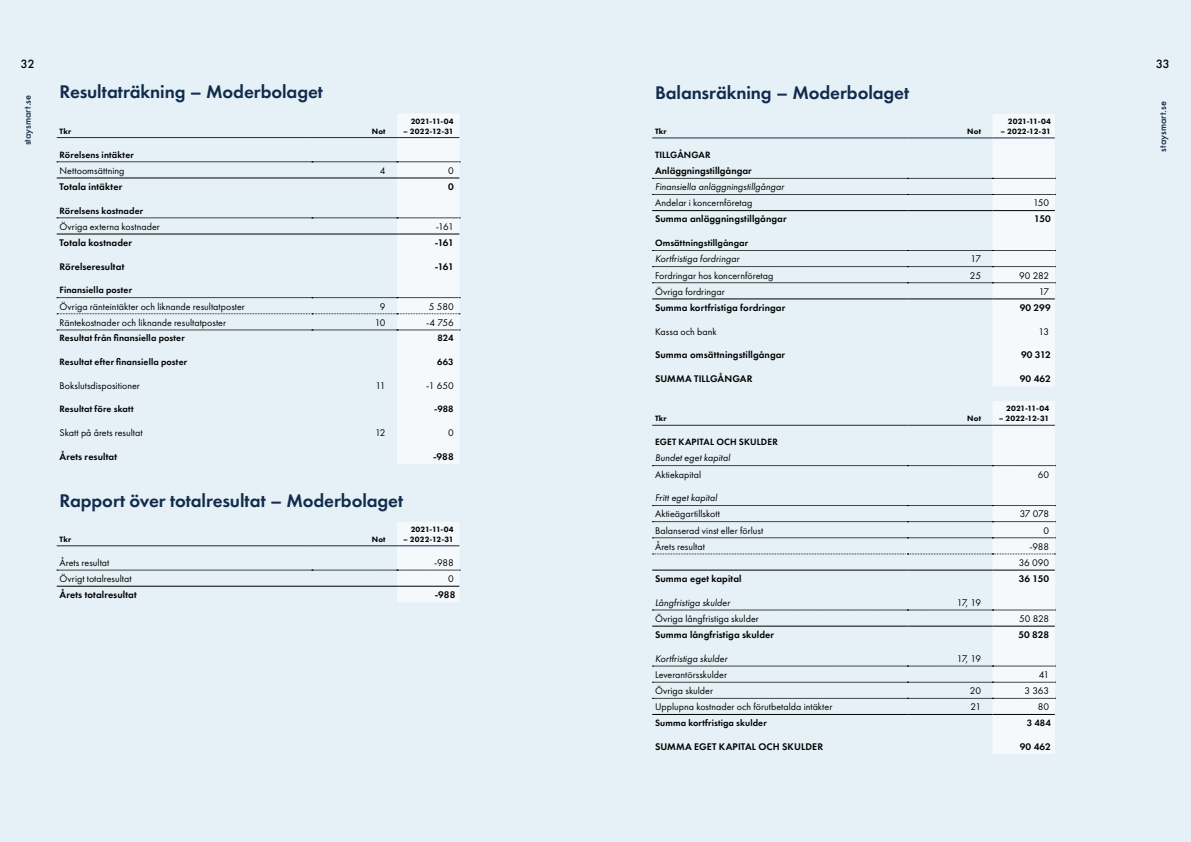
<style>
.page{position:relative;width:1191px;height:842px;background:#fff}
.page>*{position:absolute;margin:0;border:0;box-sizing:border-box;transform-origin:0 0}
.t1{font:600 19px "Futura PT";letter-spacing:-.005em;color:#112b4d}
.t2{font:500 11px "Futura";color:#000}
.t3{font:10px/16.1px "Futura PT";letter-spacing:.005em;color:#000;text-align:right}
.t4{font:600 10px "Futura PT";letter-spacing:.01em;color:#000}
.t5{font:italic 10px "Futura PT";letter-spacing:.005em;color:#000}
.t6{font:600 9.5px "Futura PT";letter-spacing:.01em;color:#000}
.t7{font:500 9px "Futura";color:#152949}
.t8{font:800 8px "Futura PT";letter-spacing:.02em;color:#000}
</style>
<div class="page">
<div style="left:0;top:0;width:595px;height:842px;background:#e5f1f6"></div>
<div style="left:595px;top:0;width:596px;height:842px;background:#e5f1f6"></div>
<svg style="left:57px;top:114px;width:403px;height:350px"></svg>
<hr style="left:57px;top:137px;width:255px;height:1px;background:#112b4d">
<hr style="left:312px;top:137px;width:85px;height:1px;background:#112b4d">
<hr style="left:397px;top:137px;width:62px;height:1px;background:#112b4d">
<svg style="left:57px;top:522px;width:403px;height:80px"></svg>
<hr style="left:57px;top:586px;width:255px;height:1px;background:#000">
<hr style="left:312px;top:586px;width:85px;height:1px;background:#000">
<hr style="left:397px;top:586px;width:62px;height:1px;background:#000">
<hr style="left:57px;top:545px;width:255px;height:1px;background:#112b4d">
<hr style="left:312px;top:545px;width:85px;height:1px;background:#112b4d">
<hr style="left:397px;top:545px;width:62px;height:1px;background:#112b4d">
<svg style="left:652px;top:114px;width:403px;height:272px"></svg>
<hr style="left:652px;top:137px;width:255px;height:1px;background:#112b4d">
<hr style="left:907px;top:137px;width:85px;height:1px;background:#112b4d">
<hr style="left:992px;top:137px;width:62px;height:1px;background:#112b4d">
<hr style="left:652px;top:299px;width:255px;height:1px;background:#000">
<hr style="left:907px;top:299px;width:85px;height:1px;background:#000">
<hr style="left:992px;top:299px;width:62px;height:1px;background:#000">
<hr style="left:652px;top:210px;width:255px;height:1px;background:#000">
<hr style="left:907px;top:210px;width:85px;height:1px;background:#000">
<hr style="left:992px;top:210px;width:62px;height:1px;background:#000">
<svg style="left:652px;top:401px;width:403px;height:353px"></svg>
<hr style="left:652px;top:570px;width:255px;height:1px;background:#000">
<hr style="left:907px;top:570px;width:85px;height:1px;background:#000">
<hr style="left:992px;top:570px;width:62px;height:1px;background:#000">
<p class="t2" style="left:21px;top:56px;width:15px">32</p>
<p class="t7" style="left:21px;top:145px;width:52px;rotate:-90deg">staysmart.se</p>
<p class="t2" style="left:1156px;top:56px;width:15px">33</p>
<p class="t7" style="left:1156px;top:152px;width:52px;rotate:-90deg">staysmart.se</p>
<h1 class="t1" style="left:60px;top:80px;width:265px">Resultaträkning – Moderbolaget</h1>
<p class="t8" style="left:60px;top:126px;width:13px">Tkr</p>
<p class="t8" style="left:372px;top:126px;width:15px">Not</p>
<h1 class="t1" style="left:655px;top:80px;width:256px">Balansräkning – Moderbolaget</h1>
<p class="t8" style="left:655px;top:126px;width:13px">Tkr</p>
<p class="t8" style="left:967px;top:126px;width:15px">Not</p>
<p class="t7" style="left:21px;top:136px;width:52px;rotate:-90deg">staysmart.se</p>
<p class="t7" style="left:1156px;top:142px;width:52px;rotate:-90deg">staysmart.se</p>
<p class="t8" style="left:411px;top:116px;width:45px">2021-11-04</p>
<p class="t8" style="left:403px;top:126px;width:52px">– 2022-12-31</p>
<p class="t8" style="left:1007px;top:116px;width:45px">2021-11-04</p>
<p class="t8" style="left:1000px;top:126px;width:52px">– 2022-12-31</p>
<p class="t6" style="left:655px;top:149px;width:57px">TILLGÅNGAR</p>
<p class="t4" style="left:655px;top:164px;width:98px">Anläggningstillgångar</p>
<p class="t5" style="left:655px;top:181px;width:130px">Finansiella anläggningstillgångar</p>
<p class="t3" style="left:655px;top:195px;width:99px">Andelar i koncernföretag</p>
<p class="t3" style="left:1033px;top:195px;width:18px">150</p>
<p class="t4" style="left:655px;top:213px;width:133px">Summa anläggningstillgångar</p>
<p class="t4" style="left:1034px;top:213px;width:18px">150</p>
<p class="t6" style="left:655px;top:237px;width:95px">Omsättningstillgångar</p>
<p class="t5" style="left:655px;top:253px;width:86px">Kortfristiga fordringar</p>
<p class="t3" style="left:970px;top:251px;width:12px">17</p>
<p class="t3" style="left:655px;top:267px;width:120px">Fordringar hos koncernföretag</p>
<p class="t3" style="left:970px;top:267px;width:13px">25</p>
<p class="t3" style="left:1019px;top:267px;width:32px">90 282</p>
<p class="t3" style="left:655px;top:283px;width:71px">Övriga fordringar</p>
<p class="t3" style="left:1038px;top:283px;width:12px">17</p>
<p class="t4" style="left:655px;top:301px;width:132px">Summa kortfristiga fordringar</p>
<p class="t4" style="left:1019px;top:301px;width:33px">90 299</p>
<p class="t3" style="left:655px;top:323px;width:63px">Kassa och bank</p>
<p class="t3" style="left:1038px;top:323px;width:12px">13</p>
<p class="t4" style="left:655px;top:349px;width:132px">Summa omsättningstillgångar</p>
<p class="t4" style="left:1021px;top:349px;width:31px">90 312</p>
<p class="t4" style="left:655px;top:372px;width:99px">SUMMA TILLGÅNGAR</p>
<p class="t4" style="left:1019px;top:372px;width:33px">90 462</p>
<p class="t8" style="left:655px;top:414px;width:13px">Tkr</p>
<p class="t8" style="left:967px;top:414px;width:15px">Not</p>
<p class="t6" style="left:60px;top:148px;width:76px">Rörelsens intäkter</p>
<p class="t3" style="left:60px;top:162px;width:66px">Nettoomsättning</p>
<p class="t3" style="left:380px;top:162px;width:7px">4</p>
<p class="t3" style="left:448px;top:162px;width:7px">0</p>
<p class="t4" style="left:60px;top:180px;width:64px">Totala intäkter</p>
<p class="t4" style="left:448px;top:180px;width:7px">0</p>
<p class="t6" style="left:60px;top:204px;width:85px">Rörelsens kostnader</p>
<p class="t3" style="left:60px;top:218px;width:102px">Övriga externa kostnader</p>
<p class="t3" style="left:436px;top:218px;width:19px">-161</p>
<p class="t4" style="left:60px;top:236px;width:74px">Totala kostnader</p>
<p class="t4" style="left:435px;top:236px;width:20px">-161</p>
<p class="t4" style="left:60px;top:260px;width:66px">Rörelseresultat</p>
<p class="t4" style="left:435px;top:260px;width:20px">-161</p>
<p class="t6" style="left:60px;top:284px;width:74px">Finansiella poster</p>
<p class="t3" style="left:60px;top:298px;width:187px">Övriga ränteintäkter och liknande resultatposter</p>
<p class="t3" style="left:380px;top:298px;width:7px">9</p>
<p class="t3" style="left:429px;top:298px;width:26px">5 580</p>
<p class="t3" style="left:60px;top:314px;width:168px">Räntekostnader och liknande resultatposter</p>
<p class="t3" style="left:375px;top:314px;width:12px">10</p>
<p class="t3" style="left:426px;top:314px;width:29px">-4 756</p>
<p class="t6" style="left:60px;top:332px;width:127px">Resultat från finansiella poster</p>
<p class="t6" style="left:437px;top:332px;width:18px">824</p>
<p class="t6" style="left:60px;top:356px;width:129px">Resultat efter finansiella poster</p>
<p class="t6" style="left:437px;top:356px;width:18px">663</p>
<p class="t3" style="left:60px;top:377px;width:82px">Bokslutsdispositioner</p>
<p class="t3" style="left:375px;top:377px;width:12px">11</p>
<p class="t3" style="left:426px;top:377px;width:29px">-1 650</p>
<p class="t6" style="left:60px;top:403px;width:76px">Resultat före skatt</p>
<p class="t6" style="left:434px;top:403px;width:21px">-988</p>
<p class="t3" style="left:60px;top:424px;width:85px">Skatt på årets resultat</p>
<p class="t3" style="left:375px;top:424px;width:12px">12</p>
<p class="t3" style="left:448px;top:424px;width:7px">0</p>
<p class="t4" style="left:60px;top:450px;width:59px">Årets resultat</p>
<p class="t4" style="left:433px;top:450px;width:22px">-988</p>
<h1 class="t1" style="left:60px;top:488px;width:345px">Rapport över totalresultat – Moderbolaget</h1>
<p class="t8" style="left:60px;top:534px;width:13px">Tkr</p>
<p class="t8" style="left:372px;top:534px;width:15px">Not</p>
<p class="t8" style="left:1006px;top:404px;width:45px">2021-11-04</p>
<p class="t8" style="left:998px;top:414px;width:52px">– 2022-12-31</p>
<p class="t6" style="left:655px;top:436px;width:124px">EGET KAPITAL OCH SKULDER</p>
<p class="t5" style="left:655px;top:452px;width:77px">Bundet eget kapital</p>
<p class="t3" style="left:655px;top:466px;width:48px">Aktiekapital</p>
<p class="t3" style="left:1037px;top:466px;width:13px">60</p>
<p class="t5" style="left:655px;top:492px;width:64px">Fritt eget kapital</p>
<p class="t3" style="left:655px;top:506px;width:66px">Aktieägartillskott</p>
<p class="t3" style="left:1019px;top:506px;width:31px">37 078</p>
<p class="t3" style="left:655px;top:522px;width:110px">Balanserad vinst eller förlust</p>
<p class="t3" style="left:1043px;top:522px;width:7px">0</p>
<p class="t3" style="left:655px;top:538px;width:51px">Årets resultat</p>
<p class="t3" style="left:1018px;top:538px;width:32px">-988<br>36 090</p>
<p class="t4" style="left:655px;top:572px;width:88px">Summa eget kapital</p>
<p class="t4" style="left:1019px;top:572px;width:32px">36 150</p>
<p class="t5" style="left:655px;top:596px;width:76px">Långfristiga skulder</p>
<p class="t3" style="left:956px;top:594px;width:26px">17, 19</p>
<p class="t3" style="left:655px;top:610px;width:105px">Övriga långfristiga skulder</p>
<p class="t3" style="left:1019px;top:610px;width:31px">50 828</p>
<p class="t4" style="left:655px;top:628px;width:120px">Summa långfristiga skulder</p>
<p class="t4" style="left:1018px;top:628px;width:32px">50 828</p>
<p class="t5" style="left:655px;top:652px;width:74px">Kortfristiga skulder</p>
<p class="t3" style="left:956px;top:650px;width:26px">17, 19</p>
<p class="t3" style="left:655px;top:666px;width:73px">Leverantörsskulder</p>
<p class="t3" style="left:1038px;top:666px;width:12px">41</p>
<p class="t3" style="left:655px;top:683px;width:59px">Övriga skulder</p>
<p class="t3" style="left:970px;top:683px;width:13px">20</p>
<p class="t3" style="left:1024px;top:683px;width:26px">3 363</p>
<p class="t3" style="left:655px;top:699px;width:179px">Upplupna kostnader och förutbetalda intäkter</p>
<p class="t3" style="left:970px;top:699px;width:12px">21</p>
<p class="t3" style="left:1037px;top:699px;width:13px">80</p>
<p class="t6" style="left:655px;top:717px;width:113px">Summa kortfristiga skulder</p>
<p class="t6" style="left:1026px;top:717px;width:26px">3 484</p>
<p class="t4" style="left:655px;top:740px;width:169px">SUMMA EGET KAPITAL OCH SKULDER</p>
<p class="t4" style="left:1019px;top:740px;width:33px">90 462</p>
<p class="t8" style="left:411px;top:524px;width:45px">2021-11-04</p>
<p class="t8" style="left:403px;top:534px;width:52px">– 2022-12-31</p>
<p class="t3" style="left:60px;top:554px;width:51px">Årets resultat</p>
<p class="t3" style="left:434px;top:554px;width:21px">-988</p>
<p class="t3" style="left:60px;top:570px;width:74px">Övrigt totalresultat</p>
<p class="t3" style="left:448px;top:570px;width:7px">0</p>
<p class="t4" style="left:60px;top:588px;width:79px">Årets totalresultat</p>
<p class="t4" style="left:435px;top:588px;width:22px">-988</p>
</div>
